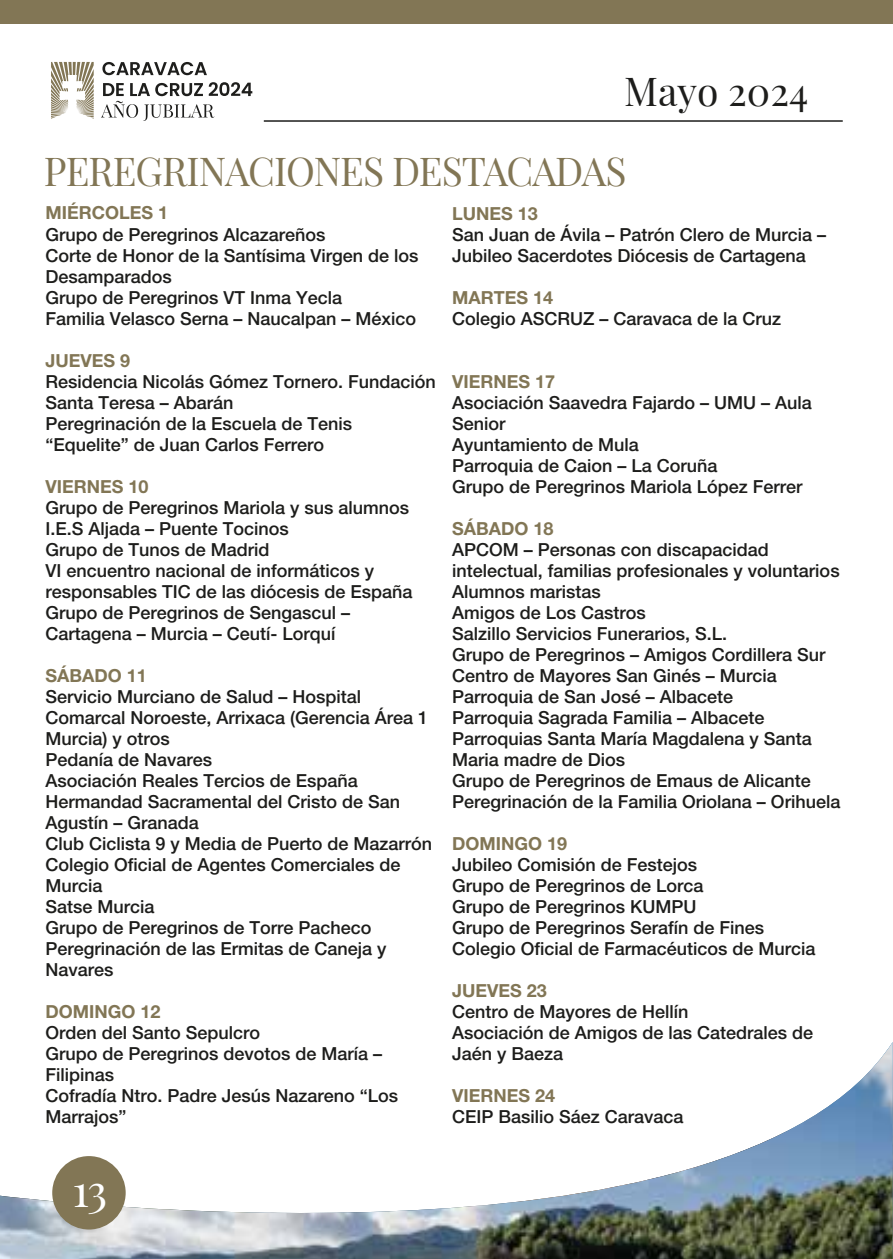
<style>
.page{position:relative;width:893px;height:1259px;background:#fff}
.page>*{position:absolute;margin:0;border:0;box-sizing:border-box;transform-origin:0 0}
.t1{font:44.7px "Playfair Display";color:#fff}
.t2{font:39px "Playfair Display";letter-spacing:-.025em;color:#827655}
.t3{font:39px "Playfair Display";color:#1d1d1b}
.t4{font:500 18px/21px "Helvetica Neue LT Std";color:#1d1d1b}
.t5{font:700 18px "Helvetica Neue LT Std";color:#827655}
</style>
<div class="page">
<div style="left:0;top:0;width:893px;height:24px;background:#827655"></div>
<svg style="left:51px;top:62px;width:43px;height:57px"></svg>
<svg style="left:102px;top:62px;width:105px;height:13px"></svg>
<svg style="left:101px;top:82px;width:151px;height:39px"></svg>
<hr style="left:264px;top:120px;width:579px;height:2px;background:#1d1d1b">
<img style="left:0;top:1042px;width:893px;height:217px">
<div style="left:52px;top:1156px;width:74px;height:73px;background:#827655;border-radius:50%"></div>
<h2 class="t3" style="left:624px;top:61px;width:186px">Mayo 2024</h2>
<h2 class="t2" style="left:44px;top:141px;width:584px">PEREGRINACIONES DESTACADAS</h2>
<p class="t5" style="left:45px;top:202px;width:124px">MIÉRCOLES 1</p>
<p class="t4" style="left:45px;top:223px;width:375px">Grupo de Peregrinos Alcazareños<br>Corte de Honor de la Santísima Virgen de los Desamparados<br>Grupo de Peregrinos VT Inma Yecla<br>Familia Velasco Serna – Naucalpan – México</p>
<p class="t5" style="left:45px;top:349px;width:86px">JUEVES 9</p>
<p class="t4" style="left:45px;top:370px;width:392px">Residencia Nicolás Gómez Tornero. Fundación Santa Teresa – Abarán<br>Peregrinación de la Escuela de Tenis “Equelite” de Juan Carlos Ferrero</p>
<p class="t5" style="left:45px;top:475px;width:105px">VIERNES 10</p>
<p class="t4" style="left:45px;top:496px;width:369px">Grupo de Peregrinos Mariola y sus alumnos I.E.S Aljada – Puente Tocinos<br>Grupo de Tunos de Madrid<br>VI encuentro nacional de informáticos y responsables TIC de las diócesis de España Grupo de Peregrinos de Sengascul – Cartagena – Murcia – Ceutí- Lorquí</p>
<p class="t5" style="left:45px;top:664px;width:103px">SÁBADO 11</p>
<p class="t4" style="left:45px;top:685px;width:388px">Servicio Murciano de Salud – Hospital<br>Comarcal Noroeste, Arrixaca (Gerencia Área 1<br>Murcia) y otros<br>Pedanía de Navares<br>Asociación Reales Tercios de España<br>Hermandad Sacramental del Cristo de San<br>Agustín – Granada<br>Club Ciclista 9 y Media de Puerto de Mazarrón<br>Colegio Oficial de Agentes Comerciales de<br>Murcia<br>Satse Murcia<br>Grupo de Peregrinos de Torre Pacheco<br>Peregrinación de las Ermitas de Caneja y<br>Navares</p>
<p class="t5" style="left:45px;top:1000px;width:117px">DOMINGO 12</p>
<p class="t4" style="left:45px;top:1022px;width:354px">Orden del Santo Sepulcro<br>Grupo de Peregrinos devotos de María –<br>Filipinas<br>Cofradía Ntro. Padre Jesús Nazareno “Los<br>Marrajos”</p>
<p class="t5" style="left:452px;top:202px;width:87px">LUNES 13</p>
<p class="t4" style="left:452px;top:224px;width:376px">San Juan de Ávila – Patrón Clero de Murcia –<br>Jubileo Sacerdotes Diócesis de Cartagena</p>
<p class="t5" style="left:452px;top:286px;width:103px">MARTES 14</p>
<p class="t4" style="left:452px;top:308px;width:331px">Colegio ASCRUZ – Caravaca de la Cruz</p>
<p class="t5" style="left:452px;top:370px;width:105px">VIERNES 17</p>
<p class="t4" style="left:452px;top:392px;width:361px">Asociación Saavedra Fajardo – UMU – Aula<br>Senior<br>Ayuntamiento de Mula<br>Parroquia de Caion – La Coruña<br>Grupo de Peregrinos Mariola López Ferrer</p>
<p class="t5" style="left:452px;top:517px;width:103px">SÁBADO 18</p>
<p class="t4" style="left:452px;top:539px;width:390px">APCOM – Personas con discapacidad intelectual, familias profesionales y voluntarios Alumnos maristas<br>Amigos de Los Castros<br>Salzillo Servicios Funerarios, S.L.<br>Grupo de Peregrinos – Amigos Cordillera Sur Centro de Mayores San Ginés – Murcia Parroquia de San José – Albacete<br>Parroquia Sagrada Familia – Albacete Parroquias Santa María Magdalena y Santa Maria madre de Dios<br>Grupo de Peregrinos de Emaus de Alicante Peregrinación de la Familia Oriolana – Orihuela</p>
<p class="t5" style="left:452px;top:832px;width:117px">DOMINGO 19</p>
<p class="t4" style="left:452px;top:854px;width:365px">Jubileo Comisión de Festejos<br>Grupo de Peregrinos de Lorca<br>Grupo de Peregrinos KUMPU<br>Grupo de Peregrinos Serafín de Fines<br>Colegio Oficial de Farmacéuticos de Murcia</p>
<p class="t5" style="left:452px;top:979px;width:96px">JUEVES 23</p>
<p class="t4" style="left:452px;top:1001px;width:363px">Centro de Mayores de Hellín<br>Asociación de Amigos de las Catedrales de<br>Jaén y Baeza</p>
<p class="t5" style="left:452px;top:1084px;width:105px">VIERNES 24</p>
<p class="t4" style="left:452px;top:1106px;width:233px">CEIP Basilio Sáez Caravaca</p>
<h1 class="t1" style="left:72px;top:1155px;width:36px">13</h1>
</div>
